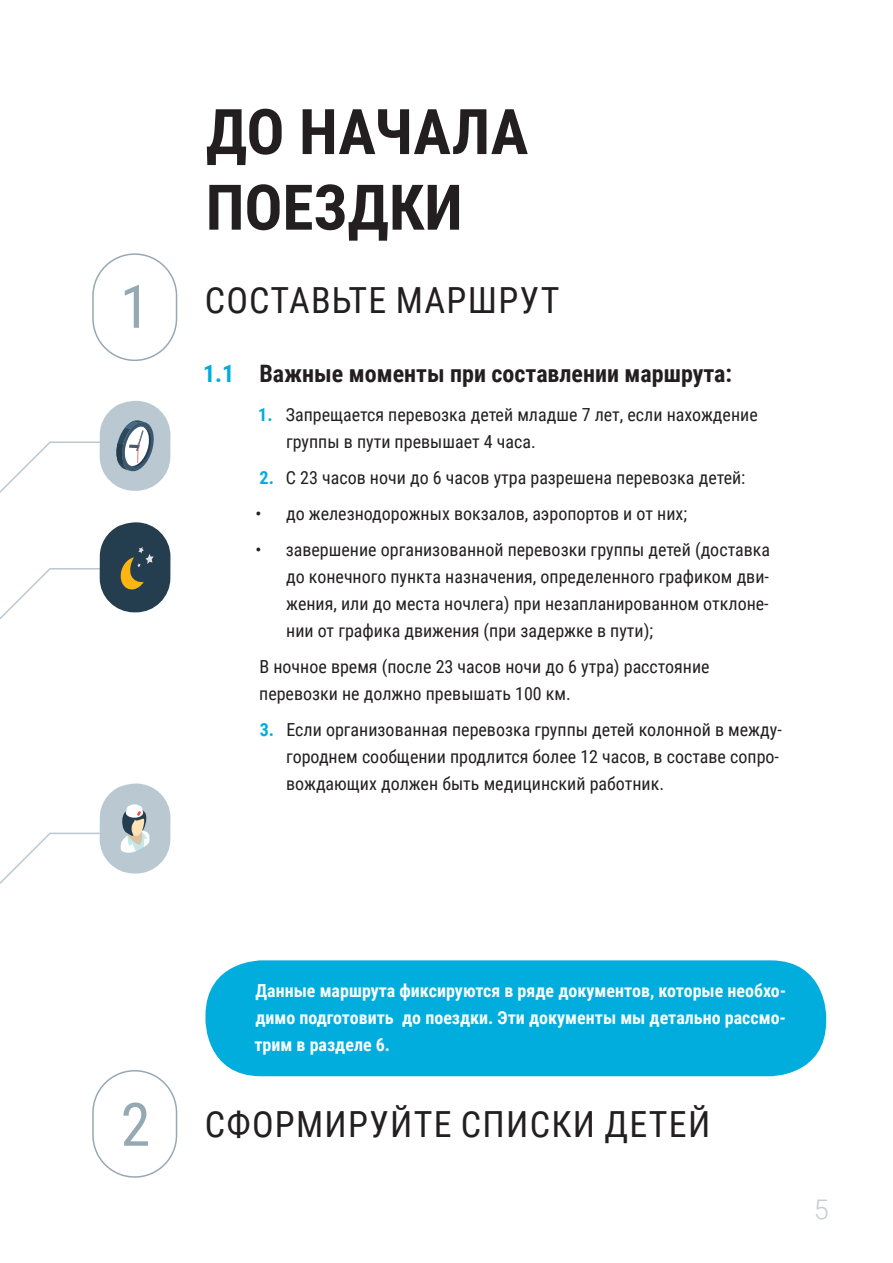
<style>
.page{position:relative;width:893px;height:1263px;background:#fff}
.page>*{position:absolute;margin:0;border:0;box-sizing:border-box;transform-origin:0 0}
.t1{font:700 63px/75.6px "Roboto Condensed";color:#231f20}
.t2{font:60px "Roboto Condensed";color:#95a9b4}
.t3{font:36px "Roboto Condensed";letter-spacing:.035em;color:#231f20}
.t4{font:300 27px "Roboto";color:#c8cdd1}
.t5{font:700 24px "Roboto Condensed";color:#231f20}
.t6{font:18px/27px "Roboto Condensed";color:#231f20}
.t7{font:700 18px/27px "Roboto Condensed";color:#f8fcff;text-align:justify}
.s1{color:#00addc}
.s2{font-weight:700;color:#00addc}
</style>
<div class="page">
<div style="left:92px;top:253px;width:85px;height:108px;border:2px solid #95a9b4;border-radius:42px"></div>
<div style="left:92px;top:1070px;width:85px;height:108px;border:2px solid #95a9b4;border-radius:42px"></div>
<div style="left:205px;top:960px;width:621px;height:116px;background:#00addc;border-radius:56px"></div>
<svg style="left:0;top:783px;width:171px;height:101px"></svg>
<svg style="left:0;top:522px;width:171px;height:97px"></svg>
<svg style="left:0;top:401px;width:171px;height:92px"></svg>
<h2 class="t2" style="left:120px;top:272px;width:31px">1</h2>
<h1 class="t1" style="left:206px;top:91px;width:324px">ДО НАЧАЛА<br>ПОЕЗДКИ</h1>
<h3 class="t3" style="left:205px;top:275px;width:356px">СОСТАВЬТЕ МАРШРУТ</h3>
<h3 class="t5" style="left:203px;top:357px;width:530px"><span class="s1">1.1</span> Важные моменты при составлении маршрута:</h3>
<p class="t6" style="left:286px;top:401px;width:473px;text-indent:-28px"><span class="s2">1.</span> Запрещается перевозка детей младше 7 лет, если нахождение группы в пути превышает 4 часа.</p>
<p class="t6" style="left:260px;top:464px;width:487px"><span class="s2">2.</span> С 23 часов ночи до 6 часов утра разрешена перевозка детей:</p>
<p class="t6" style="left:255px;top:500px;width:433px">• до железнодорожных вокзалов, аэропортов и от них;</p>
<p class="t6" style="left:286px;top:536px;width:485px;text-align:justify;text-indent:-31px">• завершение организованной перевозки группы детей (доставка до конечного пункта назначения, определенного графиком дви&shy;жения, или до места ночлега) при незапланированном отклоне&shy;нии от графика движения (при задержке в пути);</p>
<p class="t6" style="left:259px;top:653px;width:452px">В ночное время (после 23 часов ночи до 6 утра) расстояние перевозки не должно превышать 100 км.</p>
<p class="t6" style="left:286px;top:716px;width:497px;text-indent:-26px"><span class="s2">3.</span> Если организованная перевозка группы детей колонной в между&shy;городнем сообщении продлится более 12 часов, в составе сопро&shy;вождающих должен быть медицинский работник.</p>
<h2 class="t2" style="left:121px;top:1090px;width:31px">2</h2>
<p class="t7" style="left:254px;top:977px;width:533px">Данные маршрута фиксируются в ряде документов, которые необхо&shy;димо подготовить до поездки. Эти документы мы детально рассмо&shy;трим в разделе 6.</p>
<h3 class="t3" style="left:205px;top:1099px;width:507px">СФОРМИРУЙТЕ СПИСКИ ДЕТЕЙ</h3>
<h3 class="t4" style="left:814px;top:1194px;width:16px">5</h3>
</div>
